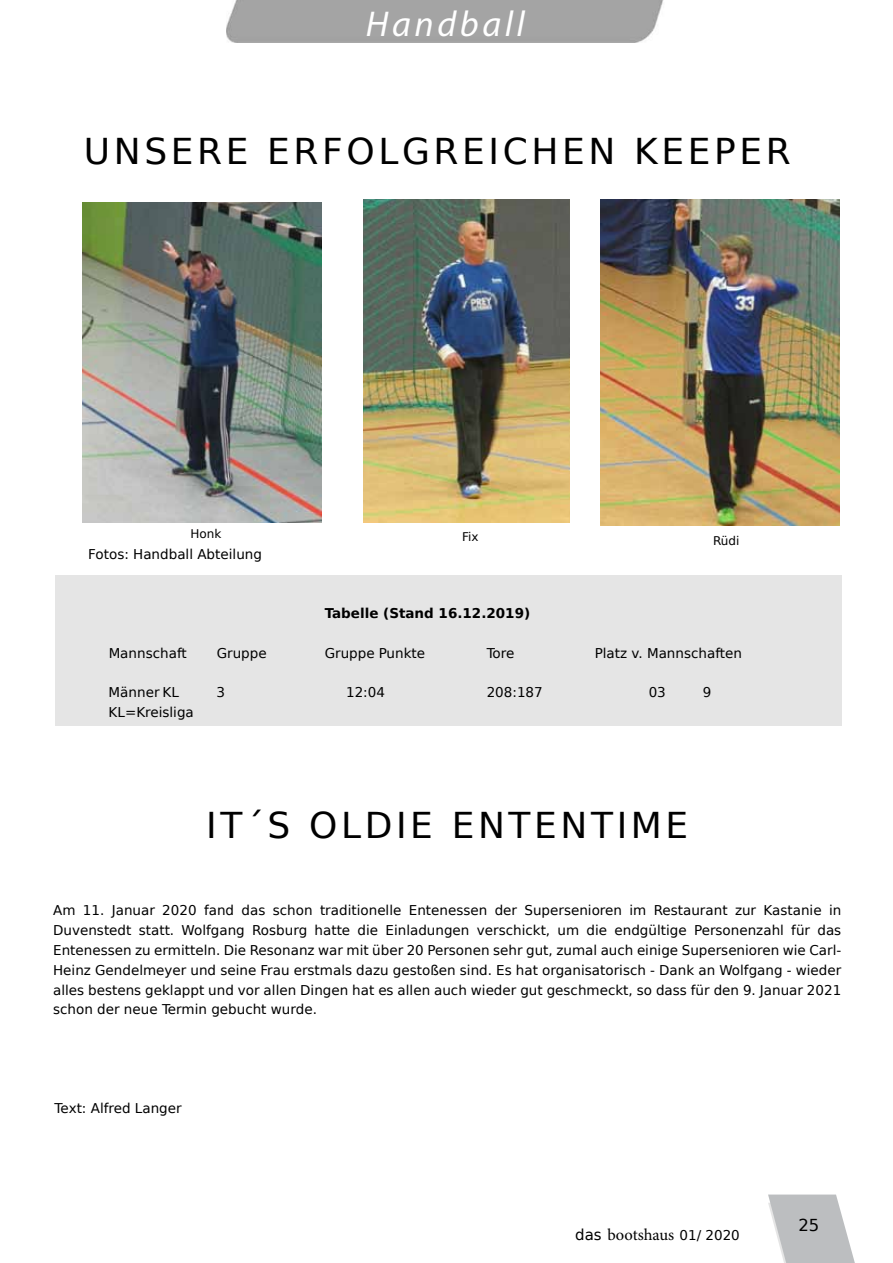
<style>
.page{position:relative;width:893px;height:1263px;background:#fff}
.page>*{position:absolute;margin:0;border:0;box-sizing:border-box;transform-origin:0 0}
.t1{font:italic 36px "Myriad Pro";letter-spacing:.1em;color:#fff}
.t2{font:35.7px "Bitstream Vera Sans";letter-spacing:.1em;color:#000}
.t3{font:16.5px "Minion Pro";letter-spacing:-.005em;color:#000}
.t4{font:16.5px "Bitstream Vera Sans";color:#000}
.t5{font:13.5px/19.8px "Bitstream Vera Sans";color:#000;text-align:justify}
.t6{font:700 13.5px "Bitstream Vera Sans";color:#000}
.t7{font:12px "Bitstream Vera Sans";color:#000}
.s1{font-family:"Bitstream Vera Sans";font-size:15px}
.s2{font-family:"Bitstream Vera Sans";font-size:13.5px}
</style>
<div class="page">
<div style="left:227px;top:0;width:437px;height:42px;background:#a4a4a4"></div>
<svg style="left:768px;top:1194px;width:87px;height:69px"></svg>
<img style="left:82px;top:202px;width:239px;height:320px">
<img style="left:601px;top:199px;width:239px;height:326px">
<img style="left:363px;top:199px;width:206px;height:324px">
<div style="left:55px;top:575px;width:786px;height:151px;background:#e5e5e5"></div>
<h1 class="t1" style="left:366px;top:1px;width:160px">Handball</h1>
<h2 class="t2" style="left:84px;top:131px;width:708px">Unsere erfolgreichen Keeper</h2>
<p class="t7" style="left:191px;top:527px;width:32px">Honk</p>
<p class="t7" style="left:462px;top:530px;width:18px">Fix</p>
<p class="t7" style="left:713px;top:533px;width:28px">Rüdi</p>
<p class="t5" style="left:88px;top:544px;width:175px">Fotos: Handball Abteilung</p>
<p class="t6" style="left:325px;top:606px;width:207px">Tabelle (Stand 16.12.2019)</p>
<p class="t5" style="left:109px;top:643px;width:99px">Mannschaft G</p>
<p class="t5" style="left:227px;top:643px;width:64px">ruppe G</p>
<p class="t5" style="left:335px;top:643px;width:115px">ruppe Punkte T</p>
<p class="t5" style="left:493px;top:643px;width:53px">ore P</p>
<p class="t5" style="left:603px;top:643px;width:141px">latz v. Mannschaften</p>
<p class="t5" style="left:109px;top:683px;width:57px">Männer KL</p>
<p class="t5" style="left:217px;top:683px;width:10px">3</p>
<p class="t5" style="left:346px;top:683px;width:40px">12:04</p>
<p class="t5" style="left:487px;top:683px;width:58px">208:187</p>
<p class="t5" style="left:649px;top:683px;width:19px">03</p>
<p class="t5" style="left:703px;top:683px;width:10px">9</p>
<p class="t5" style="left:55px;top:703px;width:25px">KL</p>
<p class="t5" style="left:125px;top:703px;width:70px">=Kreisliga</p>
<h2 class="t2" style="left:206px;top:804px;width:484px">It´s Oldie Ententim e</h2>
<p class="t5" style="left:53px;top:901px;width:790px">Am 11. Januar 2020 fand das schon traditionelle Entenessen der Supersenioren im Restaurant zur Kastanie in Duvenstedt statt. Wolfgang Rosburg hatte die Einladungen verschickt, um die endgültige Personenzahl für das Entenessen zu ermitteln. Die Resonanz war mit über 20 Personen sehr gut, zumal auch einige Supersenioren wie Carl-Heinz Gendelmeyer und seine Frau erstmals dazu gestoßen sind. Es hat organisatorisch - Dank an Wolfgang - wieder alles bestens geklappt und vor allen Dingen hat es allen auch wieder gut geschmeckt, so dass für den 9. Januar 2021 schon der neue Termin gebucht wurde.</p>
<p class="t5" style="left:55px;top:1099px;width:129px">Text: Alfred Langer</p>
<p class="t4" style="left:798px;top:1216px;width:22px">25</p>
<p class="t3" style="left:575px;top:1224px;width:166px"><span class="s1">das</span> bootshaus <span class="s2">01/ 2020</span></p>
<p class="t4" style="left:800px;top:1224px;width:22px">25</p>
</div>
